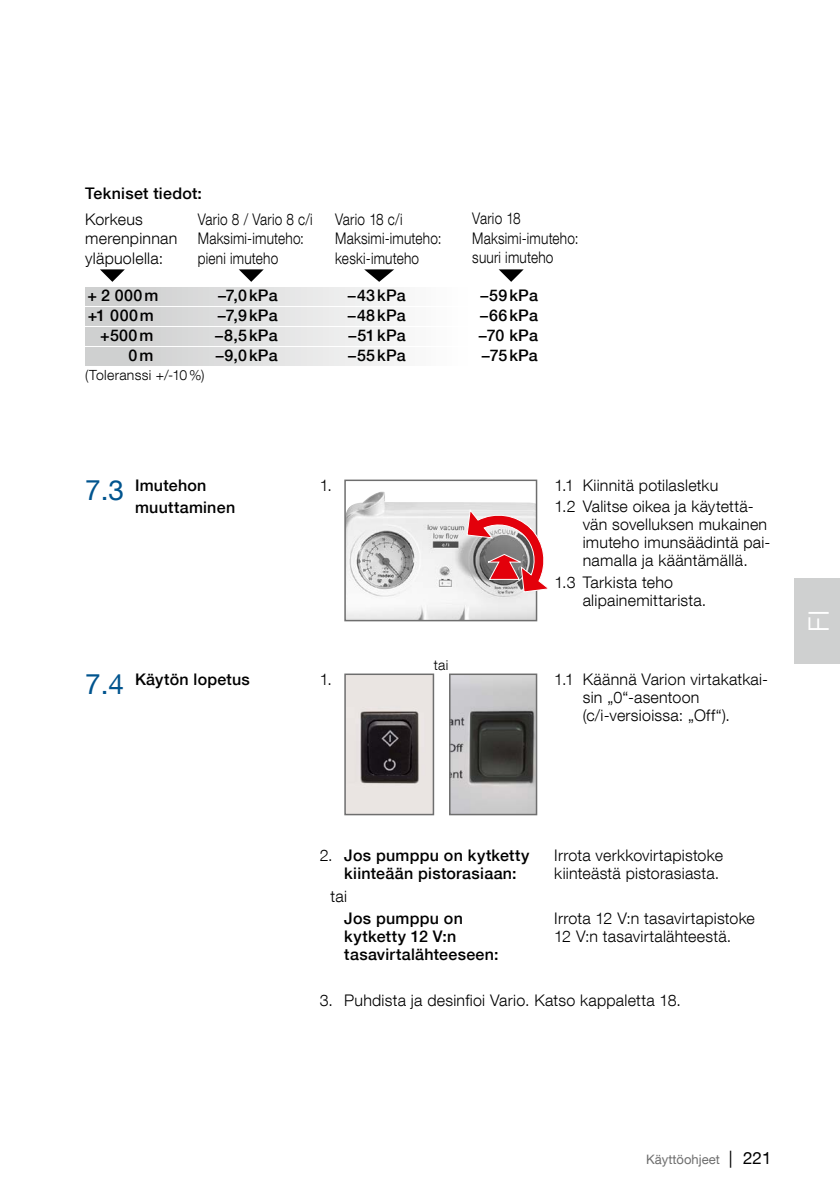
<style>
.page{position:relative;width:840px;height:1191px;background:#fff}
.page>*{position:absolute;margin:0;border:0;box-sizing:border-box;transform-origin:0 0}
.t1{font:28px "Helvetica Neue LT Com";color:#00548e}
.t2{font:300 28px "Helvetica Neue LT Com";color:#fff}
.t3{font:300 16px/18px "Helvetica Neue LT Com";letter-spacing:.015em;color:#000}
.t4{font:500 16px/18px "Helvetica Neue LT Com";letter-spacing:.015em;color:#000}
.t5{font:300 16px/19.6px "Helvetica Neue LT Com";letter-spacing:.015em;color:#000;scale:.85 1}
.t6{font:300 14px "Helvetica Neue LT Com";letter-spacing:.02em;color:#000}
.t7{font:13px "Helvetica Neue LT Com";color:#6e6e6e}
.s1{font-weight:300}
.s2{font-size:17px;color:#000}
</style>
<div class="page">
<div style="left:794px;top:578px;width:45px;height:85px;background:#cfd0d0"></div>
<div style="left:85px;top:287px;width:384px;height:18px;background:linear-gradient(to right,#cacbcb,#fefefe)"></div>
<div style="left:85px;top:307px;width:384px;height:19px;background:linear-gradient(to right,#cacbcb,#fefefe)"></div>
<div style="left:85px;top:328px;width:384px;height:18px;background:linear-gradient(to right,#cacbcb,#fefefe)"></div>
<div style="left:85px;top:348px;width:384px;height:18px;background:linear-gradient(to right,#cacbcb,#fefefe)"></div>
<svg style="left:100px;top:269px;width:25px;height:13px"></svg>
<svg style="left:239px;top:269px;width:24px;height:13px"></svg>
<svg style="left:498px;top:269px;width:25px;height:13px"></svg>
<svg style="left:364px;top:269px;width:30px;height:13px"></svg>
<img style="left:452px;top:676px;width:82px;height:136px">
<div style="left:449px;top:673px;width:88px;height:142px;border:2px solid #6e6e6e"></div>
<img style="left:347px;top:491px;width:187px;height:127px">
<div style="left:344px;top:479px;width:193px;height:142px;border:2px solid #6e6e6e"></div>
<svg style="left:465px;top:508px;width:83px;height:85px;background:#c58a8d"></svg>
<img style="left:347px;top:676px;width:84px;height:136px">
<div style="left:344px;top:673px;width:90px;height:142px;border:2px solid #6e6e6e"></div>
<p class="t4" style="left:85px;top:184px;width:118px">Tekniset tiedot:</p>
<p class="t5" style="left:198px;top:209px;width:137px">Vario 8 / Vario 8 c/i<br>Maksimi-imuteho: pieni imuteho</p>
<p class="t5" style="left:472px;top:209px;width:126px">Vario 18<br>Maksimi-imuteho: suuri imuteho</p>
<p class="t5" style="left:335px;top:209px;width:126px">Vario 18 c/i<br>Maksimi-imuteho: keski-imuteho</p>
<p class="t3" style="left:85px;top:209px;width:94px;line-height:19.6px">Korkeus merenpinnan yläpuolella:</p>
<p class="t4" style="left:87px;top:286px;width:72px">+ 2 000m</p>
<p class="t4" style="left:218px;top:286px;width:61px">–7,0kPa</p>
<p class="t4" style="left:348px;top:286px;width:59px">–43kPa</p>
<p class="t4" style="left:480px;top:286px;width:59px">–59kPa</p>
<p class="t4" style="left:88px;top:306px;width:68px">+1 000m</p>
<p class="t4" style="left:218px;top:306px;width:61px">–7,9kPa</p>
<p class="t4" style="left:348px;top:306px;width:59px">–48kPa</p>
<p class="t4" style="left:479px;top:306px;width:59px">–66kPa</p>
<p class="t4" style="left:100px;top:326px;width:55px">+500m</p>
<p class="t4" style="left:215px;top:326px;width:64px">–8,5kPa</p>
<p class="t4" style="left:348px;top:326px;width:59px">–51kPa</p>
<p class="t4" style="left:478px;top:326px;width:61px">–70 kPa</p>
<p class="t4" style="left:128px;top:346px;width:26px">0m</p>
<p class="t4" style="left:216px;top:346px;width:63px">–9,0kPa</p>
<p class="t4" style="left:348px;top:346px;width:59px">–55kPa</p>
<p class="t4" style="left:481px;top:346px;width:57px">–75kPa</p>
<p class="t6" style="left:85px;top:366px;width:121px">(Toleranssi +/-10%)</p>
<h1 class="t1" style="left:85px;top:472px;width:40px">7.3</h1>
<p class="t4" style="left:135px;top:474px;width:102px;line-height:22px">Imutehon muuttaminen</p>
<p class="t3" style="left:319px;top:476px;width:14px">1.</p>
<p class="t3" style="left:554px;top:474px;width:201px;line-height:21.4px">1.1 Kiinnitä potilasletku<br>1.2 Valitse oikea ja käytettä-</p>
<p class="t3" style="left:582px;top:515px;width:189px">vän sovelluksen mukainen imuteho imunsäädintä pai&shy;namalla ja kääntämällä.</p>
<p class="t3" style="left:582px;top:573px;width:125px;text-indent:-28px">1.3 Tarkista teho alipainemittarista.</p>
<h1 class="t1" style="left:85px;top:666px;width:40px">7.4</h1>
<p class="t6" style="left:433px;top:656px;width:16px">tai</p>
<p class="t4" style="left:135px;top:670px;width:116px">Käytön lopetus</p>
<p class="t3" style="left:319px;top:670px;width:14px">1.</p>
<p class="t3" style="left:582px;top:670px;width:187px;text-indent:-28px">1.1 Käännä Varion virtakatkai&shy;sin „0“-asentoon (c/i-versioissa: „Off“).</p>
<h1 class="t2" style="left:801px;top:632px;width:24px;rotate:-90deg">FI</h1>
<p class="t4" style="left:344px;top:846px;width:186px;text-indent:-25px"><span class="s1">2.</span> Jos pumppu on kytketty kiinteään pistorasiaan:</p>
<p class="t3" style="left:554px;top:845px;width:170px">Irrota verkkovirtapistoke kiinteästä pistorasiasta.</p>
<p class="t4" style="left:344px;top:909px;width:156px">Jos pumppu on kytketty 12 V:n tasavirtalähteeseen:</p>
<p class="t3" style="left:554px;top:909px;width:202px">Irrota 12 V:n tasavirtapistoke<br>12 V:n tasavirtalähteestä.</p>
<p class="t3" style="left:330px;top:886px;width:18px">tai</p>
<p class="t3" style="left:319px;top:990px;width:362px">3. Puhdista ja desinfioi Vario. Katso kappaletta 18.</p>
<p class="t7" style="left:646px;top:1151px;width:127px">Käyttöohjeet <span class="s2">| 221</span></p>
</div>
